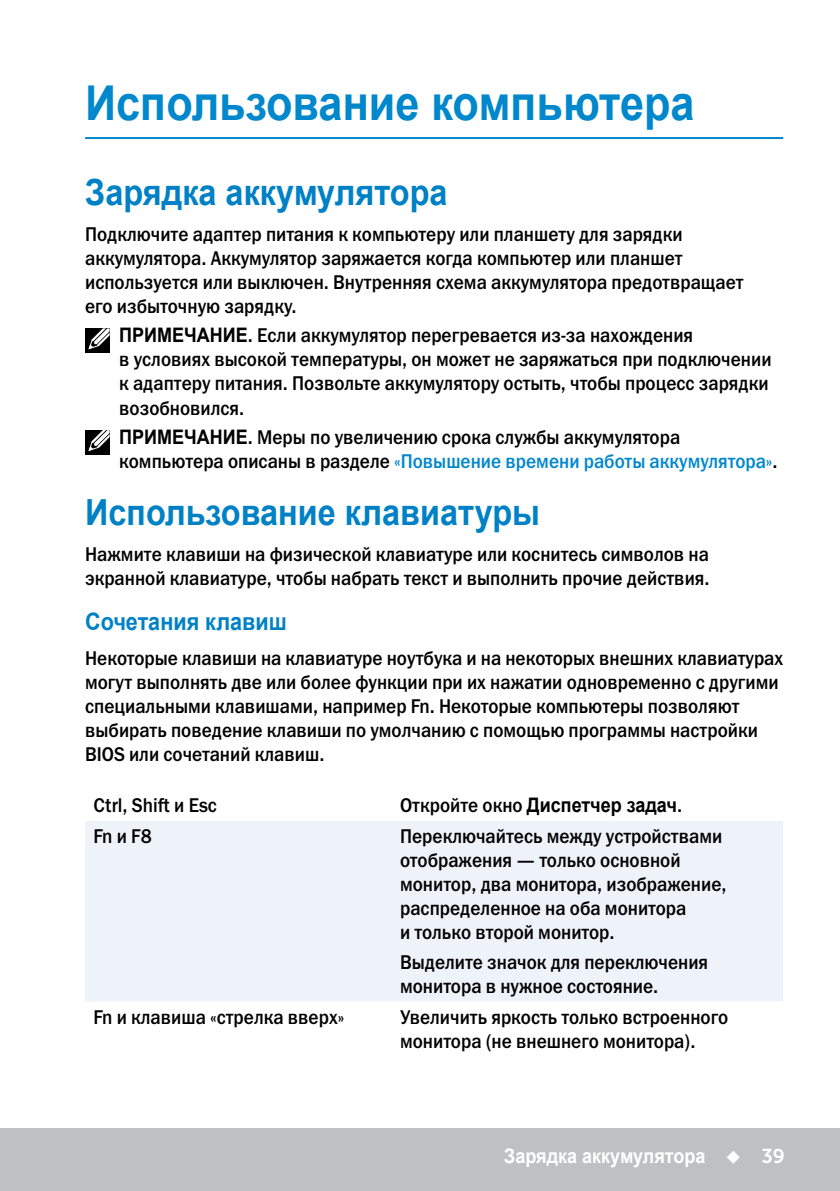
<style>
.page{position:relative;width:840px;height:1191px;background:#fff}
.page>*{position:absolute;margin:0;border:0;box-sizing:border-box;transform-origin:0 0}
.t1{font:700 48px "Arial";color:#0087cc;scale:.9 1}
.Head1{font:700 36px "Arial";color:#0081c6;scale:.9 1}
.Head2{font:700 24px "Arial";color:#0081c6;scale:.9 1}
.Paragraph{font:20px/24px "Franklin Gothic Medium C";color:#000;scale:.9 1}
.Note{font:20px/24px "Franklin Gothic Medium C";color:#000;scale:.9 1}
.Table_Paragraph{font:20px/24px "Franklin Gothic Medium C";color:#000;scale:.9 1}
.Table_Paragraph-2{font:700 20px "Arial";color:#000;scale:.9 1}
.Page_No{font:700 20px "Arial";color:#fff;scale:.9 1}
.s1{font-family:"Arial";font-weight:700}
.s2{color:#0087cc}
.s3{font-family:"Franklin Gothic Medium C";font-weight:400}
.s4{font-family:"Museo Sans For Dell 700";font-weight:400}
</style>
<div class="page">
<div style="left:0;top:1128px;width:839px;height:63px;background:#bec0c2"></div>
<hr style="left:85px;top:137px;width:697px;height:2px;background:#0087cc">
<div style="left:85px;top:821px;width:697px;height:180px;background:#eef3fa"></div>
<div style="left:85px;top:328px;width:24px;height:25px;background:#000"></div>
<svg style="left:88px;top:328px;width:22px;height:22px"></svg>
<div style="left:85px;top:430px;width:24px;height:24px;background:#000"></div>
<svg style="left:88px;top:430px;width:22px;height:22px"></svg>
<p class="t1" style="left:85px;top:71px;width:678px">Использование компьютера</p>
<p class="Head1" style="left:85px;top:169px;width:404px">Зарядка аккумулятора</p>
<p class="Paragraph" style="left:85px;top:222px;width:732px">Подключите адаптер питания к компьютеру или планшету для зарядки аккумулятора. Аккумулятор заряжается когда компьютер или планшет используется или выключен. Внутренняя схема аккумулятора предотвращает его избыточную зарядку.</p>
<p class="Note" style="left:119px;top:323px;width:726px"><span class="s1">ПРИМЕЧАНИЕ.</span> Если аккумулятор перегревается из-за нахождения<br>в условиях высокой температуры, он может не заряжаться при подключении к адаптеру питания. Позвольте аккумулятору остыть, чтобы процесс зарядки возобновился.</p>
<p class="Note" style="left:119px;top:425px;width:732px"><span class="s1">ПРИМЕЧАНИЕ.</span> Меры по увеличению срока службы аккумулятора компьютера описаны в разделе <span class="s2">«Повышение времени работы аккумулятора»</span>.</p>
<p class="Head1" style="left:85px;top:488px;width:506px">Использование клавиатуры</p>
<p class="Paragraph" style="left:85px;top:541px;width:695px">Нажмите клавиши на физической клавиатуре или коснитесь символов на экранной клавиатуре, чтобы набрать текст и выполнить прочие действия.</p>
<p class="Head2" style="left:85px;top:605px;width:225px">Сочетания клавиш</p>
<p class="Paragraph" style="left:85px;top:646px;width:776px">Некоторые клавиши на клавиатуре ноутбука и на некоторых внешних клавиатурах могут выполнять две или более функции при их нажатии одновременно с другими специальными клавишами, например Fn. Некоторые компьютеры позволяют выбирать поведение клавиши по умолчанию с помощью программы настройки BIOS или сочетаний клавиш.</p>
<p class="Table_Paragraph" style="left:94px;top:792px;width:138px">Ctrl, Shift и Esc</p>
<p class="Table_Paragraph-2" style="left:400px;top:792px;width:314px"><span class="s3">Откройте окно</span> Диспетчер задач<span class="s3">.</span></p>
<p class="Table_Paragraph" style="left:94px;top:824px;width:66px">Fn и F8</p>
<p class="Table_Paragraph" style="left:400px;top:824px;width:364px">Переключайтесь между устройствами отображения — только основной монитор, два монитора, изображение, распределенное на оба монитора<br>и только второй монитор.</p>
<p class="Table_Paragraph" style="left:400px;top:949px;width:343px">Выделите значок для переключения монитора в нужное состояние.</p>
<p class="Table_Paragraph" style="left:94px;top:1004px;width:280px">Fn и клавиша «стрелка вверх»</p>
<p class="Table_Paragraph" style="left:400px;top:1004px;width:366px">Увеличить яркость только встроенного монитора (не внешнего монитора).</p>
<p class="Page_No" style="left:504px;top:1142px;width:313px">Зарядка аккумулятора ◆ <span class="s4">39</span></p>
</div>
